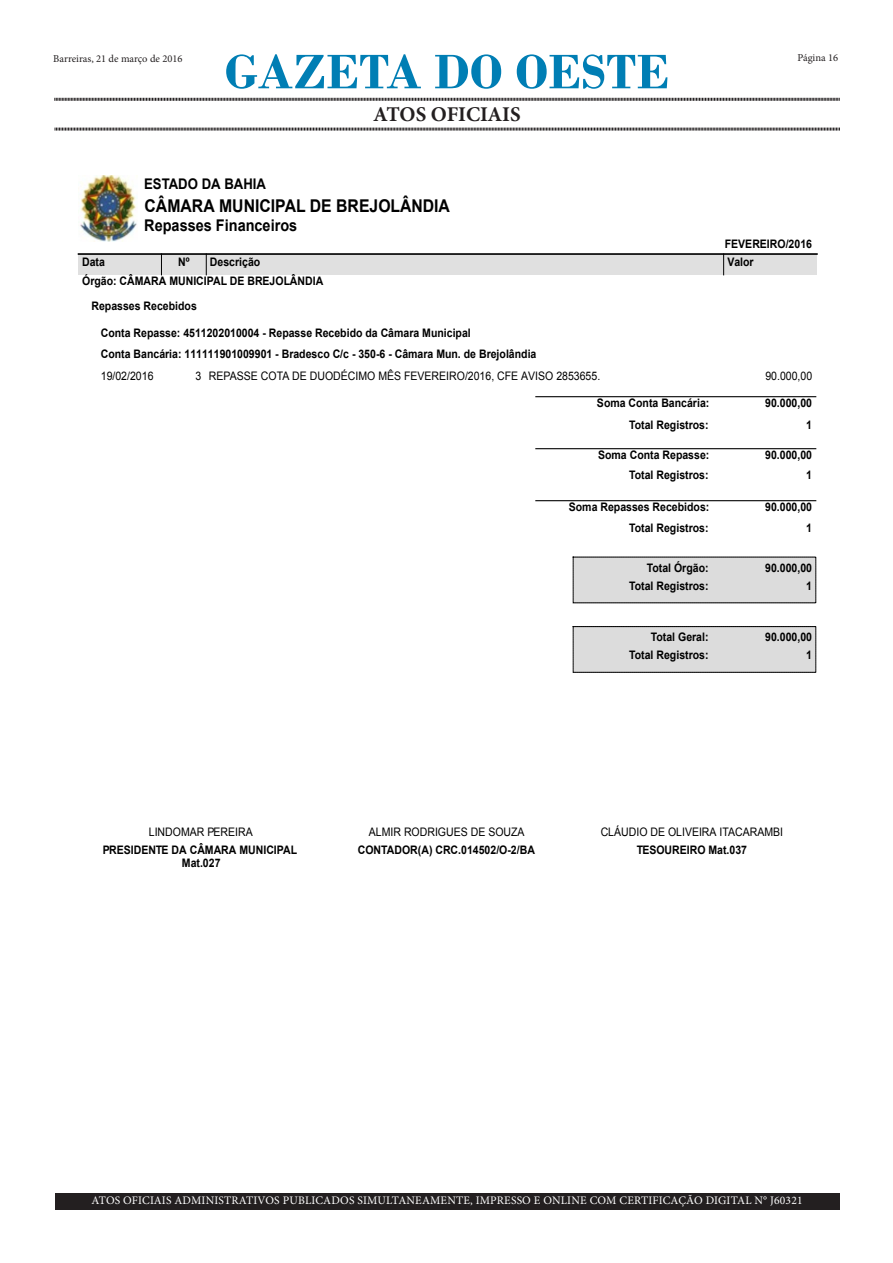
<style>
.page{position:relative;width:893px;height:1263px;background:#fff}
.page>*{position:absolute;margin:0;border:0;box-sizing:border-box;transform-origin:0 0}
.t1{font:700 51px "Bodoni";color:#007eb4}
.t2{font:700 21px "Minion Pro";letter-spacing:-.005em;color:#231f20}
.t3{font:700 17.55px "Arial";color:#000;scale:.9 1}
.t4{font:700 16.2px "Arial";color:#000;scale:.9 1}
.t5{font:700 14.7px "Arial";color:#000;scale:.9 1}
.t6{font:700 11.7px/24.2px "Arial";color:#000;scale:.9 1}
.t7{font:11.7px "Arial";color:#000;scale:.9 1}
.t8{font:11.55px "Minion Pro";letter-spacing:.015em;color:#fff}
.t9{font:10.5px "Minion Pro";color:#231f20}
</style>
<div class="page">
<svg style="left:54px;top:97px;width:786px;height:4px;background:#908e8e"></svg>
<svg style="left:54px;top:127px;width:786px;height:4px;background:#908e8e"></svg>
<div style="left:55px;top:1193px;width:784px;height:16px;background:#231f20"></div>
<img style="left:80px;top:175px;width:57px;height:66px">
<div style="left:78px;top:254px;width:739px;height:21px;background:#e0e0e0"></div>
<svg style="left:161px;top:255px;width:1px;height:20px"></svg>
<svg style="left:206px;top:255px;width:1px;height:20px"></svg>
<svg style="left:723px;top:255px;width:1px;height:20px"></svg>
<hr style="left:78px;top:253px;width:739px;height:2px;background:#000">
<hr style="left:536px;top:396px;width:280px;height:1px;background:#000">
<hr style="left:536px;top:448px;width:280px;height:1px;background:#000">
<hr style="left:536px;top:500px;width:280px;height:1px;background:#000">
<div style="left:573px;top:557px;width:243px;height:46px;background:#dcdcdc"></div>
<div style="left:573px;top:626px;width:243px;height:46px;background:#dcdcdc"></div>
<div style="left:573px;top:626px;width:243px;height:46px;border:1px dashed #000"></div>
<p class="t9" style="left:53px;top:52px;width:131px">Barreiras, 21 de março de 2016</p>
<p class="t1" style="left:225px;top:42px;width:446px">GAZETA DO OESTE</p>
<p class="t2" style="left:373px;top:99px;width:149px">ATOS OFICIAIS</p>
<p class="t5" style="left:144px;top:174px;width:137px">ESTADO DA BAHIA</p>
<p class="t3" style="left:145px;top:194px;width:341px">CÂMARA MUNICIPAL DE BREJOLÂNDIA</p>
<p class="t4" style="left:144px;top:215px;width:171px">Repasses Financeiros</p>
<p class="t9" style="left:797px;top:51px;width:42px">Página 16</p>
<p class="t6" style="left:725px;top:232px;width:98px">FEVEREIRO/2016</p>
<p class="t6" style="left:82px;top:250px;width:27px">Data</p>
<p class="t6" style="left:178px;top:250px;width:14px">Nº</p>
<p class="t6" style="left:210px;top:250px;width:57px">Descrição</p>
<p class="t6" style="left:727px;top:250px;width:31px">Valor</p>
<p class="t6" style="left:91px;top:270px;width:259px;text-indent:-9px">Órgão: CÂMARA MUNICIPAL DE BREJOLÂNDIA<br>Repasses Recebidos</p>
<p class="t6" style="left:101px;top:323px;width:485px;line-height:20.9px">Conta Repasse: 4511202010004 - Repasse Recebido da Câmara Municipal<br>Conta Bancária: 111111901009901 - Bradesco C/c - 350-6 - Câmara Mun. de Brejolândia</p>
<p class="t7" style="left:101px;top:368px;width:60px">19/02/2016</p>
<p class="t7" style="left:196px;top:368px;width:451px">3 REPASSE COTA DE DUODÉCIMO MÊS FEVEREIRO/2016, CFE AVISO 2853655.</p>
<p class="t7" style="left:765px;top:368px;width:54px">90.000,00</p>
<p class="t6" style="left:597px;top:391px;width:126px">Soma Conta Bancária:</p>
<p class="t6" style="left:765px;top:391px;width:54px">90.000,00</p>
<p class="t6" style="left:629px;top:413px;width:90px">Total Registros:</p>
<p class="t6" style="left:806px;top:413px;width:8px">1</p>
<p class="t6" style="left:598px;top:443px;width:125px">Soma Conta Repasse:</p>
<p class="t6" style="left:765px;top:443px;width:54px">90.000,00</p>
<p class="t6" style="left:629px;top:463px;width:90px">Total Registros:</p>
<p class="t6" style="left:806px;top:463px;width:8px">1</p>
<p class="t6" style="left:569px;top:495px;width:158px">Soma Repasses Recebidos:</p>
<p class="t6" style="left:765px;top:495px;width:54px">90.000,00</p>
<p class="t6" style="left:629px;top:516px;width:90px">Total Registros:</p>
<p class="t6" style="left:806px;top:516px;width:8px">1</p>
<p class="t6" style="left:647px;top:556px;width:70px">Total Órgão:</p>
<p class="t6" style="left:765px;top:556px;width:54px">90.000,00</p>
<p class="t6" style="left:629px;top:574px;width:90px">Total Registros:</p>
<p class="t6" style="left:806px;top:574px;width:8px">1</p>
<p class="t6" style="left:651px;top:625px;width:66px">Total Geral:</p>
<p class="t6" style="left:765px;top:625px;width:54px">90.000,00</p>
<p class="t6" style="left:629px;top:643px;width:90px">Total Registros:</p>
<p class="t6" style="left:806px;top:643px;width:8px">1</p>
<p class="t7" style="left:149px;top:824px;width:117px">LINDOMAR PEREIRA</p>
<p class="t7" style="left:369px;top:824px;width:175px">ALMIR RODRIGUES DE SOUZA</p>
<p class="t7" style="left:601px;top:824px;width:204px">CLÁUDIO DE OLIVEIRA ITACARAMBI</p>
<p class="t6" style="left:103px;top:843px;width:217px;line-height:13.5px;text-align:center">PRESIDENTE DA CÂMARA MUNICIPAL<br>Mat.027</p>
<p class="t6" style="left:358px;top:838px;width:198px">CONTADOR(A) CRC.014502/O-2/BA</p>
<p class="t6" style="left:637px;top:838px;width:124px">TESOUREIRO Mat.037</p>
<p class="t8" style="left:91px;top:1193px;width:713px">ATOS OFICIAIS ADMINISTRATIVOS PUBLICADOS SIMULTANEAMENTE, IMPRESSO E ONLINE COM CERTIFICAÇÃO DIGITAL N° J60321</p>
</div>
